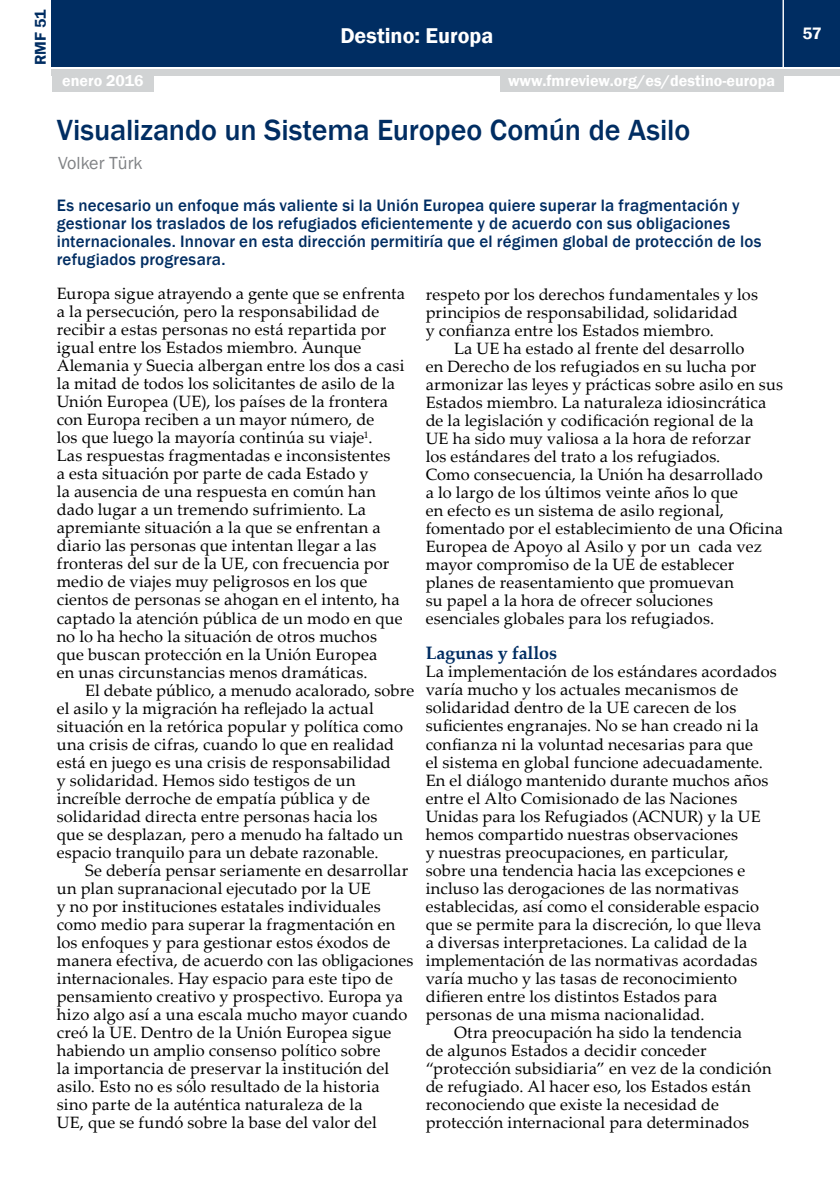
<style>
.page{position:relative;width:840px;height:1191px;background:#fff}
.page>*{position:absolute;margin:0;border:0;box-sizing:border-box;transform-origin:0 0}
.t1{font:500 30px "Franklin Gothic";letter-spacing:-.005em;color:#002d62}
.t2{font:600 22px "Franklin Gothic";color:#fff}
.t3{font:700 18px "Palatino Linotype";letter-spacing:-.01em;color:#002d62}
.t4{font:18px "Franklin Gothic";color:#808285}
.t5{font:500 17px/18px "Franklin Gothic";letter-spacing:.01em;color:#002d62}
.t6{font:600 17px "Franklin Gothic";color:#fff}
.t7{font:16.4px/18px "Palatino Linotype";letter-spacing:.01em;color:#000}
.t8{font:600 16px "Franklin Gothic";color:#fff}
.t9{font:600 16px "Franklin Gothic";color:#002d62}
</style>
<div class="page">
<div style="left:52px;top:0;width:787px;height:66px;background:#002d62"></div>
<div style="left:52px;top:69px;width:787px;height:6px;background:#d1d3d4"></div>
<hr style="left:782px;top:0;width:1px;height:68px;background:#fff">
<div style="left:52px;top:74px;width:102px;height:18px;background:#d1d3d4"></div>
<div style="left:499px;top:74px;width:283px;height:18px;background:#d1d3d4"></div>
<p class="t9" style="left:31px;top:65px;width:57px;rotate:-90deg">RMF 51</p>
<h2 class="t2" style="left:340px;top:22px;width:154px">Destino: Europa</h2>
<p class="t8" style="left:62px;top:71px;width:83px">enero 2016</p>
<p class="t8" style="left:508px;top:71px;width:268px">www.fmreview.org/es/destino-europa</p>
<h1 class="t1" style="left:57px;top:112px;width:634px">Visualizando un Sistema Europeo Común de Asilo</h1>
<p class="t4" style="left:58px;top:152px;width:86px">Volker Türk</p>
<p class="t5" style="left:57px;top:197px;width:705px">Es necesario un enfoque más valiente si la Unión Europea quiere superar la fragmentación y gestionar los traslados de los refugiados eficientemente y de acuerdo con sus obligaciones internacionales. Innovar en esta dirección permitiría que el régimen global de protección de los refugiados progresara.</p>
<p class="t7" style="left:57px;top:284px;width:350px">Europa sigue atrayendo a gente que se enfrenta a la persecución, pero la responsabilidad de recibir a estas personas no está repartida por igual entre los Estados miembro. Aunque Alemania y Suecia albergan entre los dos a casi la mitad de todos los solicitantes de asilo de la Unión Europea (UE), los países de la frontera con Europa reciben a un mayor número, de<br>los que luego la mayoría continúa su viaje<sup>1</sup>.<br>Las respuestas fragmentadas e inconsistentes<br>a esta situación por parte de cada Estado y<br>la ausencia de una respuesta en común han dado lugar a un tremendo sufrimiento. La apremiante situación a la que se enfrentan a diario las personas que intentan llegar a las fronteras del sur de la UE, con frecuencia por medio de viajes muy peligrosos en los que cientos de personas se ahogan en el intento, ha captado la atención pública de un modo en que no lo ha hecho la situación de otros muchos que buscan protección en la Unión Europea<br>en unas circunstancias menos dramáticas.</p>
<p class="t7" style="left:57px;top:680px;width:359px;text-indent:28px">El debate público, a menudo acalorado, sobre el asilo y la migración ha reflejado la actual situación en la retórica popular y política como una crisis de cifras, cuando lo que en realidad está en juego es una crisis de responsabilidad<br>y solidaridad. Hemos sido testigos de un increíble derroche de empatía pública y de solidaridad directa entre personas hacia los<br>que se desplazan, pero a menudo ha faltado un espacio tranquilo para un debate razonable.</p>
<p class="t7" style="left:57px;top:860px;width:358px;text-indent:28px">Se debería pensar seriamente en desarrollar un plan supranacional ejecutado por la UE<br>y no por instituciones estatales individuales como medio para superar la fragmentación en los enfoques y para gestionar estos éxodos de manera efectiva, de acuerdo con las obligaciones internacionales. Hay espacio para este tipo de pensamiento creativo y prospectivo. Europa ya hizo algo así a una escala mucho mayor cuando creó la UE. Dentro de la Unión Europea sigue habiendo un amplio consenso político sobre<br>la importancia de preservar la institución del asilo. Esto no es sólo resultado de la historia sino parte de la auténtica naturaleza de la<br>UE, que se fundó sobre la base del valor del</p>
<p class="t7" style="left:425px;top:284px;width:334px">respeto por los derechos fundamentales y los principios de responsabilidad, solidaridad<br>y confianza entre los Estados miembro.</p>
<p class="t7" style="left:425px;top:338px;width:359px;text-indent:28px">La UE ha estado al frente del desarrollo<br>en Derecho de los refugiados en su lucha por armonizar las leyes y prácticas sobre asilo en sus Estados miembro. La naturaleza idiosincrática de la legislación y codificación regional de la<br>UE ha sido muy valiosa a la hora de reforzar<br>los estándares del trato a los refugiados.<br>Como consecuencia, la Unión ha desarrollado<br>a lo largo de los últimos veinte años lo que<br>en efecto es un sistema de asilo regional, fomentado por el establecimiento de una Oficina Europea de Apoyo al Asilo y por un cada vez mayor compromiso de la UE de establecer planes de reasentamiento que promuevan<br>su papel a la hora de ofrecer soluciones esenciales globales para los refugiados.</p>
<p class="t3" style="left:425px;top:640px;width:133px">Lagunas y fallos</p>
<p class="t7" style="left:425px;top:662px;width:352px">La implementación de los estándares acordados</p>
<p class="t7" style="left:425px;top:680px;width:314px">varía mucho y los actuales mecanismos de</p>
<p class="t7" style="left:425px;top:698px;width:312px">solidaridad dentro de la UE carecen de los</p>
<p class="t7" style="left:425px;top:716px;width:334px">suficientes engranajes. No se han creado ni la</p>
<p class="t7" style="left:425px;top:734px;width:329px">confianza ni la voluntad necesarias para que</p>
<p class="t7" style="left:425px;top:752px;width:339px">el sistema en global funcione adecuadamente.</p>
<p class="t7" style="left:425px;top:770px;width:344px">En el diálogo mantenido durante muchos años</p>
<p class="t7" style="left:425px;top:788px;width:313px">entre el Alto Comisionado de las Naciones</p>
<p class="t7" style="left:425px;top:806px;width:336px">Unidas para los Refugiados (ACNUR) y la UE</p>
<p class="t7" style="left:425px;top:824px;width:314px">hemos compartido nuestras observaciones</p>
<p class="t7" style="left:425px;top:842px;width:304px">y nuestras preocupaciones, en particular,</p>
<p class="t7" style="left:425px;top:860px;width:321px">sobre una tendencia hacia las excepciones e</p>
<p class="t7" style="left:425px;top:878px;width:314px">incluso las derogaciones de las normativas</p>
<p class="t7" style="left:425px;top:896px;width:335px">establecidas, así como el considerable espacio</p>
<p class="t7" style="left:425px;top:914px;width:337px">que se permite para la discreción, lo que lleva</p>
<p class="t7" style="left:425px;top:932px;width:323px">a diversas interpretaciones. La calidad de la</p>
<p class="t7" style="left:425px;top:950px;width:333px">implementación de las normativas acordadas</p>
<p class="t7" style="left:425px;top:968px;width:313px">varía mucho y las tasas de reconocimiento</p>
<p class="t7" style="left:425px;top:986px;width:293px">difieren entre los distintos Estados para</p>
<p class="t7" style="left:425px;top:1004px;width:280px">personas de una misma nacionalidad.</p>
<p class="t7" style="left:454px;top:1022px;width:289px">Otra preocupación ha sido la tendencia</p>
<p class="t7" style="left:425px;top:1040px;width:282px">de algunos Estados a decidir conceder</p>
<p class="t7" style="left:425px;top:1058px;width:347px">“protección subsidiaria” en vez de la condición</p>
<p class="t7" style="left:425px;top:1076px;width:326px">de refugiado. Al hacer eso, los Estados están</p>
<p class="t7" style="left:425px;top:1094px;width:295px">reconociendo que existe la necesidad de</p>
<p class="t7" style="left:425px;top:1112px;width:325px">protección internacional para determinados</p>
<p class="t6" style="left:802px;top:23px;width:21px">57</p>
</div>
